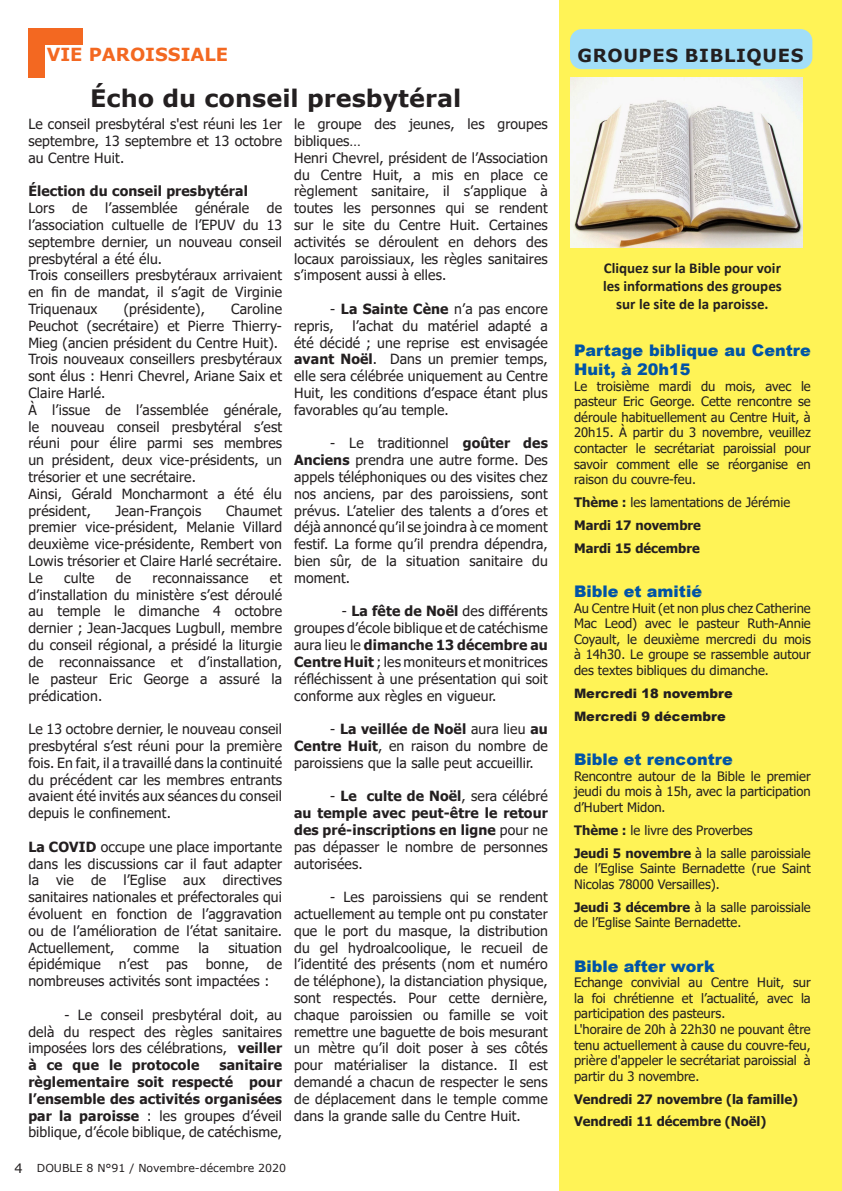
<style>
.page{position:relative;width:842px;height:1191px;background:#fff}
.page>*{position:absolute;margin:0;border:0;box-sizing:border-box;transform-origin:0 0}
.t1{font:700 24px "Verdana";color:#231f20}
.t2{font:700 18px "Verdana";letter-spacing:.035em;color:#231f20}
.t3{font:700 18px "Verdana";color:#f36821}
.t4{font:900 16px/19.2px "Arial";color:#0154a6}
.t5{font:700 15px "Calibri";color:#231f20}
.t6{font:14px/16.8px "Tahoma";letter-spacing:.01em;color:#231f20;text-align:justify}
.t7{font:700 14px/16.8px "Tahoma";letter-spacing:.01em;color:#231f20;text-align:justify}
.t8{font:13px/15.6px "Tahoma";color:#231f20;text-align:justify}
.t9{font:700 13px "Tahoma";color:#231f20}
.t10{font:900 13px "Arial";color:#231f20}
.t11{font:11px "Verdana";color:#231f20}
.s1{font-weight:700}
.s2{font-weight:400}
.s3{font-size:13px}
</style>
<div class="page">
<svg style="left:28px;top:28px;width:55px;height:49px"></svg>
<div style="left:560px;top:0;width:282px;height:1191px;background:#fff356"></div>
<img style="left:570px;top:78px;width:232px;height:170px">
<div style="left:570px;top:29px;width:242px;height:40px;background:#a2def8;border-radius:12px"></div>
<p class="t3" style="left:47px;top:41px;width:183px">VIE PAROISSIALE</p>
<p class="t1" style="left:90px;top:81px;width:373px">Écho du conseil presbytéral</p>
<p class="t6" style="left:28px;top:116px;width:255px">Le conseil presbytéral s'est réuni les 1er septembre, 13 septembre et 13 octobre au Centre Huit.</p>
<p class="t7" style="left:28px;top:183px;width:221px">Élection du conseil presbytéral</p>
<p class="t6" style="left:28px;top:200px;width:28px">Lors</p>
<p class="t6" style="left:72px;top:200px;width:17px">de</p>
<p class="t6" style="left:105px;top:200px;width:74px">l’assemblée</p>
<p class="t6" style="left:195px;top:200px;width:55px">générale</p>
<p class="t6" style="left:294px;top:116px;width:255px">le groupe des jeunes, les groupes bibliques…</p>
<p class="t6" style="left:294px;top:150px;width:255px">Henri Chevrel, président de l’Association du Centre Huit, a mis en place ce règlement sanitaire, il s’applique à toutes les personnes qui se rendent sur le site du Centre Huit. Certaines activités se déroulent en dehors des locaux paroissiaux, les règles sanitaires s’imposent aussi à elles.</p>
<p class="t6" style="left:294px;top:301px;width:255px;text-indent:36px">- <span class="s1">La Sainte Cène</span> n’a pas encore repris,</p>
<p class="t6" style="left:28px;top:200px;width:255px;text-indent:238px">de l’association cultuelle de l’EPUV du 13 septembre dernier, un nouveau conseil presbytéral a été élu.</p>
<p class="t6" style="left:28px;top:268px;width:255px">Trois conseillers presbytéraux arrivaient en fin de mandat, il s’agit de Virginie Triquenaux</p>
<p class="t6" style="left:124px;top:301px;width:83px">(présidente),</p>
<p class="t6" style="left:28px;top:301px;width:255px;text-indent:203px">Caroline Peuchot (secrétaire) et Pierre Thierry-Mieg (ancien président du Centre Huit).</p>
<p class="t6" style="left:28px;top:352px;width:255px">Trois nouveaux conseillers presbytéraux sont élus : Henri Chevrel, Ariane Saix et Claire Harlé.</p>
<p class="t6" style="left:28px;top:402px;width:255px">À l’issue de l’assemblée générale, le nouveau conseil presbytéral s’est réuni pour élire parmi ses membres un président, deux vice-présidents, un trésorier et une secrétaire.</p>
<p class="t6" style="left:28px;top:486px;width:255px">Ainsi, Gérald Moncharmont a été élu président,</p>
<p class="t6" style="left:294px;top:318px;width:255px;text-indent:58px">l’achat du matériel adapté a été décidé ; une reprise est envisagée <span class="s1">avant Noël</span>. Dans un premier temps, elle sera célébrée uniquement au Centre Huit, les conditions d’espace étant plus favorables qu’au temple.</p>
<p class="t6" style="left:294px;top:436px;width:255px;text-indent:36px">- Le traditionnel <span class="s1">goûter des Anciens</span> prendra une autre forme. Des appels téléphoniques ou des visites chez nos anciens, par des paroissiens, sont prévus. L’atelier des talents a d’ores et déjà annoncé qu’il se joindra à ce moment festif. La forme qu’il prendra dépendra, bien sûr, de la situation sanitaire du moment.</p>
<p class="t6" style="left:294px;top:604px;width:255px;text-indent:48px">- <span class="s1">La fête de Noël</span> des différents groupes d’école biblique et de catéchisme aura lieu le <span class="s1">dimanche 13 décembre au Centre Huit</span> ; les moniteurs et monitrices réfléchissent à une présentation qui soit conforme aux règles en vigueur.</p>
<p class="t6" style="left:294px;top:721px;width:255px;text-indent:36px">- <span class="s1">La veillée de Noël</span> aura lieu <span class="s1">au Centre Huit</span>, en raison du nombre de paroissiens que la salle peut accueillir.</p>
<p class="t7" style="left:294px;top:788px;width:255px;text-indent:36px"><span class="s2">-</span> Le culte de Noël<span class="s2">, sera célébré </span>au temple avec peut-être le retour des pré-inscriptions en ligne <span class="s2">pour ne pas dépasser le nombre de personnes autorisées.</span></p>
<p class="t6" style="left:294px;top:889px;width:255px;text-indent:36px">- Les paroissiens qui se rendent actuellement au temple ont pu constater que le port du masque, la distribution du gel hydroalcoolique, le recueil de l’identité des présents (nom et numéro de téléphone), la distanciation physique, sont respectés. Pour cette dernière, chaque paroissien ou famille se voit remettre une baguette de bois mesurant un mètre qu’il doit poser à ses côtés pour matérialiser la distance. Il est demandé a chacun de respecter le sens de déplacement dans le temple comme dans la grande salle du Centre Huit.</p>
<p class="t6" style="left:28px;top:503px;width:255px;text-indent:198px">Chaumet premier vice-président, Melanie Villard deuxième vice-présidente, Rembert von Lowis trésorier et Claire Harlé secrétaire.</p>
<p class="t6" style="left:28px;top:570px;width:16px">Le</p>
<p class="t6" style="left:64px;top:570px;width:32px">culte</p>
<p class="t6" style="left:116px;top:570px;width:17px">de</p>
<p class="t6" style="left:153px;top:570px;width:97px">reconnaissance</p>
<p class="t6" style="left:116px;top:503px;width:87px">Jean-François</p>
<p class="t6" style="left:28px;top:570px;width:255px;text-indent:242px">et d’installation du ministère s’est déroulé au temple le dimanche 4 octobre dernier ; Jean-Jacques Lugbull, membre du conseil régional, a présidé la liturgie de reconnaissance et d’installation, le pasteur Eric George a assuré la prédication.</p>
<p class="t6" style="left:28px;top:721px;width:255px">Le 13 octobre dernier, le nouveau conseil presbytéral s’est réuni pour la première fois. En fait, il a travaillé dans la continuité du précédent car les membres entrants avaient été invités aux séances du conseil depuis le confinement.</p>
<p class="t6" style="left:28px;top:839px;width:255px"><span class="s1">La COVID</span> occupe une place importante dans les discussions car il faut adapter la vie de l’Eglise aux directives sanitaires nationales et préfectorales qui évoluent en fonction de l’aggravation ou de l’amélioration de l’état sanitaire.<br>Actuellement,</p>
<p class="t6" style="left:134px;top:940px;width:47px">comme</p>
<p class="t6" style="left:198px;top:940px;width:12px">la</p>
<p class="t6" style="left:228px;top:940px;width:55px">situation</p>
<p class="t6" style="left:28px;top:956px;width:74px">épidémique</p>
<p class="t6" style="left:119px;top:956px;width:31px">n’est</p>
<p class="t6" style="left:166px;top:956px;width:23px">pas</p>
<p class="t6" style="left:206px;top:956px;width:45px">bonne,</p>
<p class="t6" style="left:28px;top:956px;width:255px;text-indent:239px">de nombreuses activités sont impactées :</p>
<p class="t6" style="left:28px;top:1007px;width:255px;text-indent:36px">- Le conseil presbytéral doit, au delà du respect des règles sanitaires imposées lors des célébrations, <span class="s1">veiller à ce que le protocole</span></p>
<p class="t7" style="left:28px;top:1057px;width:255px;text-indent:191px">sanitaire règlementaire soit respecté pour l’ensemble des activités organisées par la paroisse <span class="s2">: les groupes d’éveil biblique, d’école biblique, de catéchisme,</span></p>
<p class="t11" style="left:15px;top:1160px;width:273px"><span class="s3">4</span> DOUBLE 8 N°91 / Novembre-décembre 2020</p>
<p class="t2" style="left:577px;top:43px;width:228px">GROUPES BIBLIQUES</p>
<p class="t5" style="left:604px;top:257px;width:179px">Cliquez sur la Bible pour voir</p>
<p class="t5" style="left:603px;top:275px;width:180px">les informations des groupes</p>
<p class="t5" style="left:616px;top:293px;width:154px">sur le site de la paroisse.</p>
<p class="t4" style="left:574px;top:340px;width:238px">Partage biblique au Centre<br>Huit, à 20h15</p>
<p class="t8" style="left:574px;top:379px;width:238px">Le troisième mardi du mois, avec le pasteur Eric George. Cette rencontre se déroule habituellement au Centre Huit, à 20h15. À partir du 3 novembre, veuillez contacter le secrétariat paroissial pour savoir comment elle se réorganise en raison du couvre-feu.</p>
<p class="t8" style="left:574px;top:495px;width:218px"><span class="s1">Thème :</span> les lamentations de Jérémie</p>
<p class="t9" style="left:574px;top:516px;width:128px">Mardi 17 novembre</p>
<p class="t9" style="left:574px;top:539px;width:127px">Mardi 15 décembre</p>
<p class="t4" style="left:574px;top:581px;width:129px">Bible et amitié</p>
<p class="t8" style="left:574px;top:601px;width:238px">Au Centre Huit (et non plus chez Catherine Mac Leod) avec le pasteur Ruth-Annie Coyault, le deuxième mercredi du mois à 14h30. Le groupe se rassemble autour des textes bibliques du dimanche.</p>
<p class="t10" style="left:574px;top:684px;width:160px">Mercredi 18 novembre</p>
<p class="t10" style="left:574px;top:706px;width:153px">Mercredi 9 décembre</p>
<p class="t4" style="left:574px;top:749px;width:160px">Bible et rencontre</p>
<p class="t8" style="left:574px;top:769px;width:238px">Rencontre autour de la Bible le premier jeudi du mois à 15h, avec la participation d’Hubert Midon.</p>
<p class="t8" style="left:574px;top:823px;width:180px"><span class="s1">Thème :</span> le livre des Proverbes</p>
<p class="t8" style="left:574px;top:845px;width:238px"><span class="s1">Jeudi 5 novembre</span> à la salle paroissiale de l’Eglise Sainte Bernadette (rue Saint Nicolas 78000 Versailles).</p>
<p class="t8" style="left:574px;top:899px;width:238px"><span class="s1">Jeudi 3 décembre</span> à la salle paroissiale de l’Eglise Sainte Bernadette.</p>
<p class="t4" style="left:574px;top:955px;width:142px">Bible after work</p>
<p class="t8" style="left:574px;top:975px;width:238px">Echange convivial au Centre Huit, sur la foi chrétienne et l’actualité, avec la participation des pasteurs.</p>
<p class="t8" style="left:574px;top:1022px;width:238px">L'horaire de 20h à 22h30 ne pouvant être tenu actuellement à cause du couvre-feu, prière d'appeler le secrétariat paroissial à partir du 3 novembre.</p>
<p class="t9" style="left:574px;top:1089px;width:226px">Vendredi 27 novembre (la famille)</p>
<p class="t9" style="left:574px;top:1112px;width:194px">Vendredi 11 décembre (Noël)</p>
</div>
